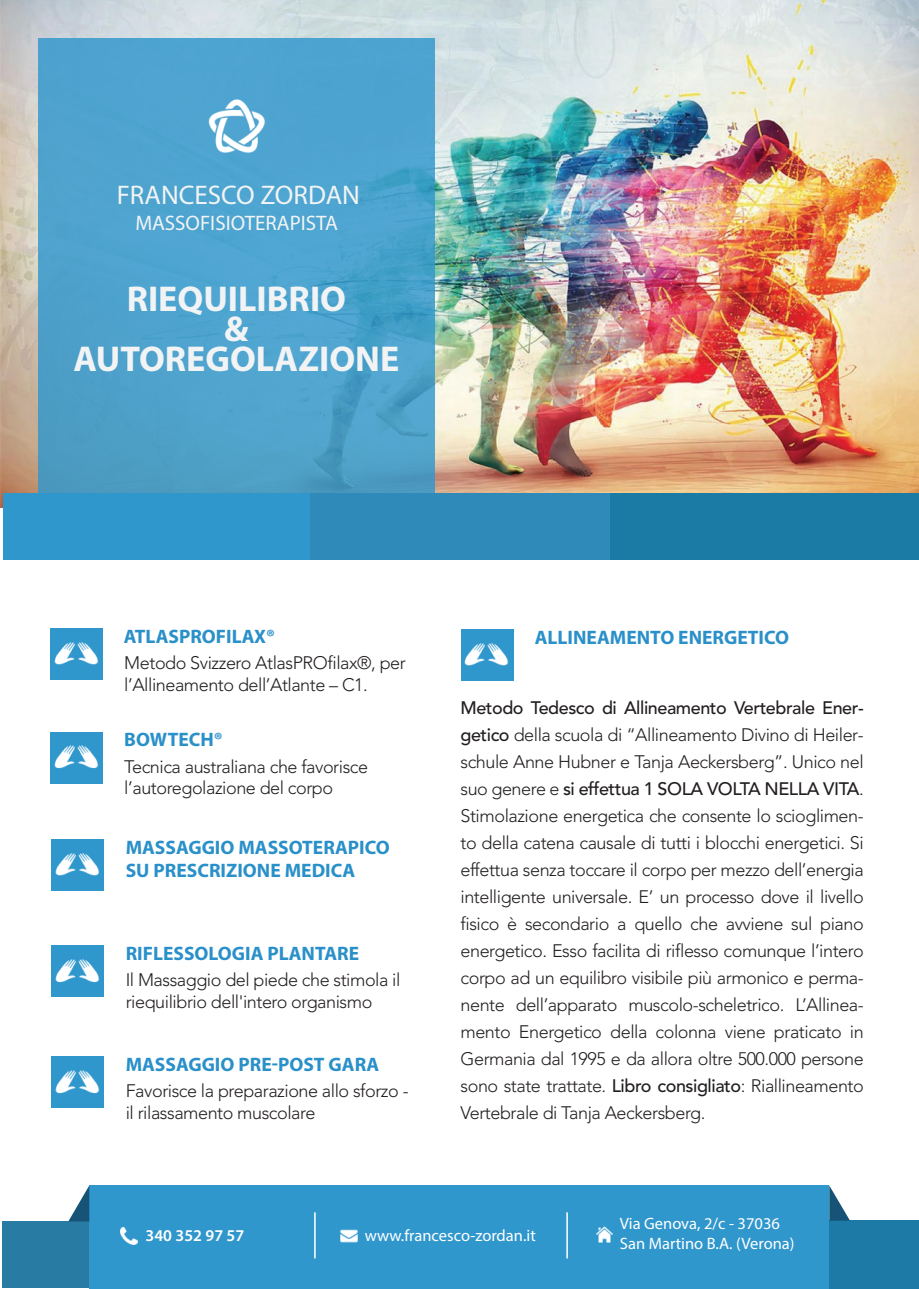
<style>
.page{position:relative;width:919px;height:1289px;background:#fff}
.page>*{position:absolute;margin:0;border:0;box-sizing:border-box;transform-origin:0 0}
.t1{font:700 36px/30px "Myriad Pro";color:#f2f3f4;text-align:center}
.t2{font:27px "Myriad Pro";color:#f2f3f4}
.t3{font:21px "Myriad Pro";color:#f2f3f4}
.t4{font:700 19.5px/23.4px "Myriad Pro";color:#2a90c9}
.t5{font:300 18px/27px "Avenir LT Std";letter-spacing:-.025em;color:#231f20}
.t6{font:18px "Avenir LT Std 65 Mediumtr";letter-spacing:-.025em;color:#231f20}
.t7{font:16.5px/19.8px "Myriad Pro";color:#fff}
.t8{font:600 16.5px "Myriad Pro";color:#fff}
.s1{font-family:"Avenir LT Std 65 Mediumtr";font-weight:400}
.s2{font-family:"Avenir LT Std";font-weight:300}
</style>
<div class="page">
<img style="left:0;top:0;width:918px;height:507px">
<svg style="left:38px;top:38px;width:396px;height:455px;background:#4da2cc"></svg>
<div style="left:3px;top:493px;width:307px;height:66px;background:#3097cd"></div>
<div style="left:310px;top:493px;width:300px;height:66px;background:#2f8ab9"></div>
<div style="left:610px;top:493px;width:308px;height:66px;background:#1c7ba5"></div>
<img style="left:204px;top:95px;width:63px;height:66px">
<div style="left:2px;top:1221px;width:87px;height:66px;background:#287ca4"></div>
<div style="left:89px;top:1185px;width:740px;height:103px;background:#3097cd"></div>
<div style="left:829px;top:1220px;width:89px;height:68px;background:#1d79a5"></div>
<svg style="left:829px;top:1185px;width:21px;height:35px"></svg>
<svg style="left:68px;top:1186px;width:21px;height:35px"></svg>
<div style="left:50px;top:628px;width:53px;height:52px;background:#3097cd"></div>
<img style="left:54px;top:642px;width:44px;height:23px">
<div style="left:50px;top:731px;width:53px;height:52px;background:#3097cd"></div>
<img style="left:54px;top:745px;width:44px;height:24px">
<div style="left:52px;top:838px;width:52px;height:52px;background:#3097cd"></div>
<img style="left:55px;top:853px;width:44px;height:23px">
<div style="left:52px;top:945px;width:52px;height:52px;background:#3097cd"></div>
<img style="left:55px;top:959px;width:44px;height:24px">
<div style="left:52px;top:1056px;width:52px;height:52px;background:#3097cd"></div>
<img style="left:55px;top:1070px;width:44px;height:24px">
<div style="left:461px;top:629px;width:52px;height:52px;background:#3097cd"></div>
<img style="left:464px;top:643px;width:44px;height:23px">
<img style="left:120px;top:1227px;width:18px;height:17px">
<img style="left:340px;top:1229px;width:18px;height:14px">
<img style="left:596px;top:1226px;width:16px;height:16px">
<hr style="left:314px;top:1212px;width:2px;height:46px;background:#fff">
<hr style="left:566px;top:1212px;width:2px;height:46px;background:#fff">
<h2 class="t2" style="left:117px;top:179px;width:245px">FRANCESCO ZORDAN</h2>
<p class="t3" style="left:135px;top:210px;width:204px">MASSOFISIOTERAPISTA</p>
<h1 class="t1" style="left:73px;top:283px;width:327px">RIEQUILIBRIO<br>&amp;<br>AUTOREGOLAZIONE</h1>
<p class="t4" style="left:124px;top:624px;width:153px">ATLASPROFILAX®</p>
<p class="t5" style="left:124px;top:652px;width:283px;line-height:21.6px">Metodo Svizzero AtlasPROfilax®, per l’Allineamento dell’Atlante – C1.</p>
<p class="t4" style="left:124px;top:727px;width:100px">BOWTECH®</p>
<p class="t5" style="left:124px;top:755px;width:245px;line-height:21.6px">Tecnica australiana che favorisce l’autoregolazione del corpo</p>
<p class="t4" style="left:126px;top:834px;width:265px">MASSAGGIO MASSOTERAPICO<br>SU PRESCRIZIONE MEDICA</p>
<p class="t4" style="left:126px;top:941px;width:235px">RIFLESSOLOGIA PLANTARE</p>
<p class="t5" style="left:126px;top:969px;width:276px;line-height:21.6px">Il Massaggio del piede che stimola il riequilibrio dell'intero organismo</p>
<p class="t4" style="left:126px;top:1052px;width:255px">MASSAGGIO PRE-POST GARA</p>
<p class="t5" style="left:126px;top:1080px;width:284px;line-height:21.6px">Favorisce la preparazione allo sforzo - il rilassamento muscolare</p>
<p class="t4" style="left:535px;top:625px;width:256px">ALLINEAMENTO ENERGETICO</p>
<p class="t6" style="left:460px;top:696px;width:404px">Metodo Tedesco di Allineamento Vertebrale Ener-</p>
<p class="t5" style="left:460px;top:721px;width:405px"><span class="s1">getico</span> della scuola di “Allineamento Divino di Heiler&shy;schule Anne Hubner e Tanja Aeckersberg”. Unico nel</p>
<p class="t6" style="left:460px;top:777px;width:405px"><span class="s2">suo genere e</span> si effettua 1 SOLA VOLTA NELLA VITA<span class="s2">.</span></p>
<p class="t5" style="left:460px;top:802px;width:405px;text-align:justify">Stimolazione energetica che consente lo scioglimen&shy;to della catena causale di tutti i blocchi energetici. Si effettua senza toccare il corpo per mezzo dell’energia intelligente universale. E’ un processo dove il livello fisico è secondario a quello che avviene sul piano energetico. Esso facilita di riflesso comunque l’intero corpo ad un equilibro visibile più armonico e perma&shy;nente dell’apparato muscolo-scheletrico. L’Allinea&shy;mento Energetico della colonna viene praticato in Germania dal 1995 e da allora oltre 500.000 persone sono state trattate. <span class="s1">Libro consigliato</span>: Riallineamento Vertebrale di Tanja Aeckersberg.</p>
<p class="t8" style="left:146px;top:1224px;width:100px">340 352 97 57</p>
<p class="t7" style="left:365px;top:1224px;width:172px">www.francesco-zordan.it</p>
<p class="t7" style="left:620px;top:1212px;width:176px">Via Genova, 2/c - 37036<br>San Martino B.A. (Verona)</p>
</div>
